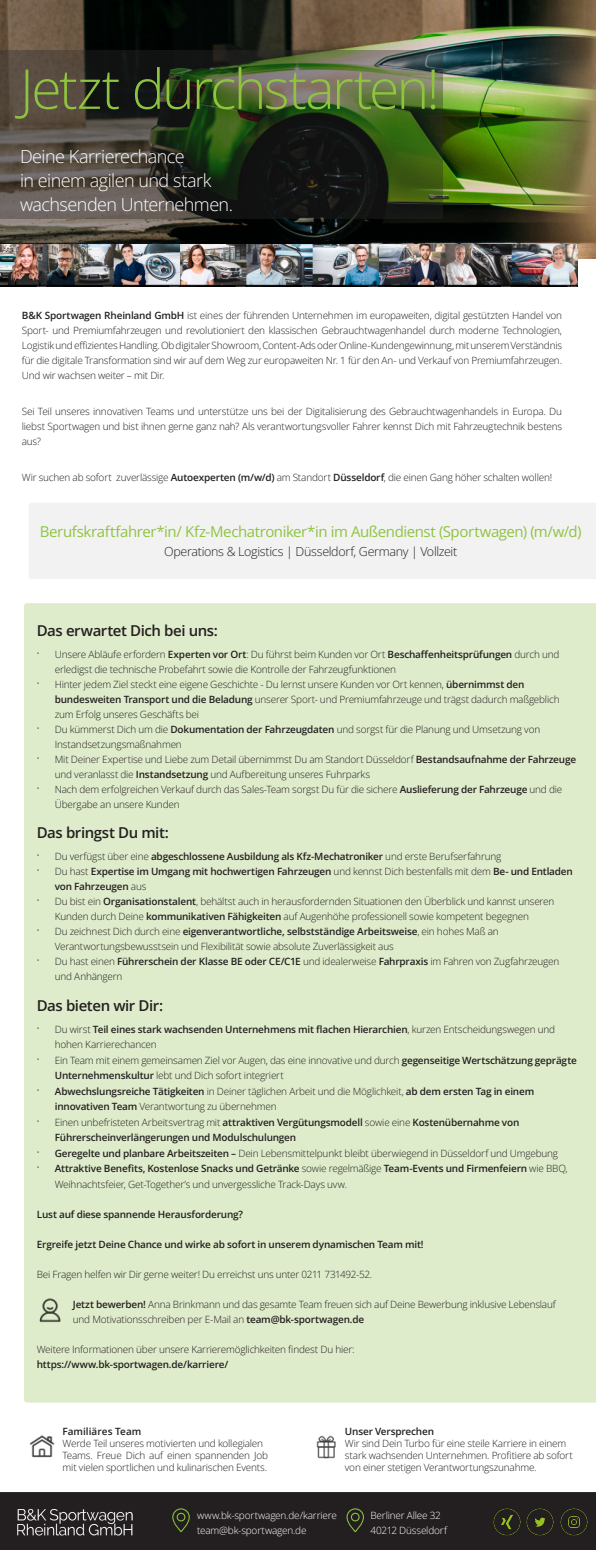
<style>
.page{position:relative;width:596px;height:1550px;background:#fff}
.page>*{position:absolute;margin:0;border:0;box-sizing:border-box;transform-origin:0 0}
.H5__Center{font:300 55px "Open Sans";letter-spacing:-.045em;color:#8ec43f}
.t1{font:300 18px "Open Sans";letter-spacing:-.03em;color:#fff}
.H5__Center-2{font:15px "Open Sans";letter-spacing:-.03em;color:#8ec43f}
.Body_Copy{font:600 15px "Open Sans";letter-spacing:-.03em;color:#231f20}
.H5__Center-3{font:300 12.5px "Open Sans";letter-spacing:-.025em;color:#231f20}
.Body_Copy-2{font:300 10px/15px "Open Sans";letter-spacing:-.02em;color:#231f20}
.Body_Copy-3{font:600 10px/15.5px "Open Sans";letter-spacing:-.02em;color:#231f20}
.Body_Copy-4{font:300 10px/15px "Open Sans";letter-spacing:-.015em;color:#fff}
.t2{font:10px "Open Sans";color:#231f20}
.Body_Copy-5{font:600 10px "Open Sans";color:#231f20}
.s1{font-weight:600}
.s2{font-weight:300}
</style>
<div class="page">
<div style="left:29px;top:503px;width:566px;height:76px;background:#f2f2f3"></div>
<div style="left:24px;top:603px;width:571px;height:800px;background:#dfeccb"></div>
<img style="left:0;top:0;width:595px;height:258px">
<img style="left:0;top:244px;width:577px;height:43px">
<svg style="left:0;top:50px;width:442px;height:168px;background:#3b412e"></svg>
<img style="left:29px;top:1435px;width:26px;height:23px">
<img style="left:316px;top:1435px;width:20px;height:24px">
<div style="left:0;top:1492px;width:595px;height:58px;background:#231f20"></div>
<img style="left:493px;top:1508px;width:27px;height:27px">
<img style="left:526px;top:1508px;width:27px;height:27px">
<img style="left:560px;top:1508px;width:27px;height:27px">
<img style="left:14px;top:1506px;width:123px;height:31px">
<img style="left:37px;top:1294px;width:26px;height:32px">
<p class="H5__Center" style="left:20px;top:51px;width:421px">Jetzt durchstarten!</p>
<h5 class="t1" style="left:20px;top:144px;width:166px">Deine Karrierechance</h5>
<h5 class="t1" style="left:20px;top:168px;width:193px">in einem agilen und stark</h5>
<h5 class="t1" style="left:20px;top:192px;width:214px">wachsenden Unternehmen.</h5>
<p class="Body_Copy-2" style="left:22px;top:307px;width:541px;text-align:justify"><span class="s1">B&amp;K Sportwagen Rheinland GmbH</span> ist eines der führenden Unternehmen im europaweiten, digital gestützten Handel von Sport- und Premiumfahrzeugen und revolutioniert den klassischen Gebrauchtwagenhandel durch moderne Technologien, Logistik und effizientes Handling. Ob digitaler Showroom, Content-Ads oder Online-Kundengewinnung, mit unserem Verständnis für die digitale Transformation sind wir auf dem Weg zur europaweiten Nr. 1 für den An- und Verkauf von Premiumfahrzeugen.<br>Und wir wachsen weiter – mit Dir.</p>
<p class="Body_Copy-2" style="left:22px;top:403px;width:541px;text-align:justify">Sei Teil unseres innovativen Teams und unterstütze uns bei der Digitalisierung des Gebrauchtwagenhandels in Europa. Du liebst Sportwagen und bist ihnen gerne ganz nah? Als verantwortungsvoller Fahrer kennst Dich mit Fahrzeugtechnik bestens aus?</p>
<p class="Body_Copy-2" style="left:22px;top:469px;width:531px">Wir suchen ab sofort zuverlässige <span class="s1">Autoexperten (m/w/d)</span> am Standort <span class="s1">Düsseldorf</span>, die einen Gang höher schalten wollen!</p>
<p class="H5__Center-2" style="left:40px;top:521px;width:543px">Berufskraftfahrer*in/ Kfz-Mechatroniker*in im Außendienst (Sportwagen) (m/w/d)</p>
<p class="H5__Center-3" style="left:164px;top:543px;width:294px">Operations &amp; Logistics | Düsseldorf, Germany | Vollzeit</p>
<p class="Body_Copy" style="left:37px;top:620px;width:182px">Das erwartet Dich bei uns:</p>
<p class="t2" style="left:37px;top:647px;width:4px">·</p>
<p class="Body_Copy-2" style="left:55px;top:646px;width:506px">Unsere Abläufe erfordern <span class="s1">Experten vor Ort</span>: Du führst beim Kunden vor Ort <span class="s1">Beschaffenheitsprüfungen</span> durch und erledigst die technische Probefahrt sowie die Kontrolle der Fahrzeugfunktionen</p>
<p class="t2" style="left:37px;top:677px;width:4px">·</p>
<p class="Body_Copy-2" style="left:55px;top:676px;width:506px">Hinter jedem Ziel steckt eine eigene Geschichte - Du lernst unsere Kunden vor Ort kennen, <span class="s1">übernimmst den bundesweiten Transport und die Beladung</span> unserer Sport- und Premiumfahrzeuge und trägst dadurch maßgeblich zum Erfolg unseres Geschäfts bei</p>
<p class="t2" style="left:37px;top:722px;width:4px">·</p>
<p class="Body_Copy-2" style="left:55px;top:721px;width:486px">Du kümmerst Dich um die <span class="s1">Dokumentation der Fahrzeugdaten</span> und sorgst für die Planung und Umsetzung von<br>Instandsetzungsmaßnahmen</p>
<p class="t2" style="left:37px;top:752px;width:4px">·</p>
<p class="Body_Copy-2" style="left:55px;top:751px;width:522px">Mit Deiner Expertise und Liebe zum Detail übernimmst Du am Standort Düsseldorf <span class="s1">Bestandsaufnahme der Fahrzeuge </span>und veranlasst die <span class="s1">Instandsetzung</span> und Aufbereitung unseres Fuhrparks</p>
<p class="t2" style="left:37px;top:782px;width:4px">·</p>
<p class="Body_Copy-2" style="left:55px;top:781px;width:508px;line-height:15.5px">Nach dem erfolgreichen Verkauf durch das Sales-Team sorgst Du für die sichere <span class="s1">Auslieferung der Fahrzeuge</span> und die<br>Übergabe an unsere Kunden</p>
<p class="Body_Copy" style="left:37px;top:822px;width:133px">Das bringst Du mit:</p>
<p class="t2" style="left:37px;top:850px;width:4px">·</p>
<p class="Body_Copy-3" style="left:55px;top:849px;width:448px"><span class="s2">Du verfügst über eine</span> abgeschlossene Ausbildung als Kfz-Mechatroniker <span class="s2">und erste Berufserfahrung</span></p>
<p class="t2" style="left:37px;top:865px;width:4px">·</p>
<p class="Body_Copy-3" style="left:55px;top:864px;width:519px;line-height:15px"><span class="s2">Du hast</span> Expertise im Umgang mit hochwertigen Fahrzeugen <span class="s2">und kennst Dich bestenfalls mit dem</span> Be- und Entladen von Fahrzeugen <span class="s2">aus</span></p>
<p class="t2" style="left:37px;top:895px;width:4px">·</p>
<p class="Body_Copy-2" style="left:55px;top:894px;width:500px">Du bist ein <span class="s1">Organisationstalent</span>, behältst auch in herausfordernden Situationen den Überblick und kannst unseren<br>Kunden durch Deine <span class="s1">kommunikativen Fähigkeiten</span> auf Augenhöhe professionell sowie kompetent begegnen</p>
<p class="t2" style="left:37px;top:925px;width:4px">·</p>
<p class="Body_Copy-2" style="left:55px;top:924px;width:445px">Du zeichnest Dich durch eine <span class="s1">eigenverantwortliche, selbstständige Arbeitsweise</span>, ein hohes Maß an<br>Verantwortungsbewusstsein und Flexibilität sowie absolute Zuverlässigkeit aus</p>
<p class="t2" style="left:37px;top:955px;width:4px">·</p>
<p class="Body_Copy-2" style="left:55px;top:954px;width:505px">Du hast einen <span class="s1">Führerschein der Klasse BE oder CE/C1E</span> und idealerweise <span class="s1">Fahrpraxis</span> im Fahren von Zugfahrzeugen und Anhängern</p>
<p class="Body_Copy" style="left:37px;top:995px;width:128px">Das bieten wir Dir:</p>
<p class="t2" style="left:37px;top:1022px;width:4px">·</p>
<p class="Body_Copy-3" style="left:55px;top:1021px;width:501px"><span class="s2">Du wirst</span> Teil eines stark wachsenden Unternehmens mit flachen Hierarchien<span class="s2">, kurzen Entscheidungswegen und hohen Karrierechancen</span></p>
<p class="t2" style="left:37px;top:1053px;width:4px">·</p>
<p class="Body_Copy-2" style="left:55px;top:1052px;width:523px;line-height:15.5px">Ein Team mit einem gemeinsamen Ziel vor Augen, das eine innovative und durch <span class="s1">gegenseitige Wertschätzung geprägte<br>Unternehmenskultur</span> lebt und Dich sofort integriert</p>
<p class="t2" style="left:37px;top:1084px;width:4px">·</p>
<p class="Body_Copy-2" style="left:55px;top:1083px;width:480px;line-height:15.5px"><span class="s1">Abwechslungsreiche Tätigkeiten</span> in Deiner täglichen Arbeit und die Möglichkeit, <span class="s1">ab dem ersten Tag in einem innovativen Team</span> Verantwortung zu übernehmen</p>
<p class="t2" style="left:37px;top:1115px;width:4px">·</p>
<p class="Body_Copy-3" style="left:55px;top:1114px;width:465px"><span class="s2">Einen unbefristeten Arbeitsvertrag mit</span> attraktiven Vergütungsmodell <span class="s2">sowie eine</span> Kostenübernahme von<br>Führerscheinverlängerungen und Modulschulungen</p>
<p class="t2" style="left:37px;top:1146px;width:4px">·</p>
<p class="Body_Copy-2" style="left:55px;top:1145px;width:504px"><span class="s1">Geregelte und planbare Arbeitszeiten –</span> Dein Lebensmittelpunkt bleibt überwiegend in Düsseldorf und Umgebung</p>
<p class="t2" style="left:37px;top:1162px;width:4px">·</p>
<p class="Body_Copy-2" style="left:55px;top:1161px;width:514px;line-height:15.5px"><span class="s1">Attraktive Benefits, Kostenlose Snacks und Getränke</span> sowie regelmäßige <span class="s1">Team-Events und Firmenfeiern</span> wie BBQ,<br>Weihnachtsfeier, Get-Together’s und unvergessliche Track-Days uvw.</p>
<p class="Body_Copy-3" style="left:37px;top:1206px;width:207px">Lust auf diese spannende Herausforderung?</p>
<p class="Body_Copy-3" style="left:37px;top:1236px;width:388px">Ergreife jetzt Deine Chance und wirke ab sofort in unserem dynamischen Team mit!</p>
<p class="Body_Copy-2" style="left:37px;top:1266px;width:336px">Bei Fragen helfen wir Dir gerne weiter! Du erreichst uns unter 0211 731492-52.</p>
<p class="Body_Copy-2" style="left:73px;top:1296px;width:484px"><span class="s1">Jetzt bewerben!</span> Anna Brinkmann und das gesamte Team freuen sich auf Deine Bewerbung inklusive Lebenslauf und Motivationsschreiben per E-Mail an <span class="s1">team@bk-sportwagen.de</span></p>
<p class="Body_Copy-2" style="left:37px;top:1341px;width:319px">Weitere Informationen über unsere Karrieremöglichkeiten findest Du hier:</p>
<p class="Body_Copy-3" style="left:37px;top:1356px;width:193px">https://www.bk-sportwagen.de/karriere/</p>
<p class="Body_Copy-5" style="left:63px;top:1424px;width:80px">Familiäres Team</p>
<p class="Body_Copy-2" style="left:63px;top:1435px;width:202px">Werde Teil unseres motivierten und kollegialen</p>
<p class="Body_Copy-2" style="left:63px;top:1449px;width:207px;line-height:12px">Teams. Freue Dich auf einen spannenden Job mit vielen sportlichen und kulinarischen Events.</p>
<p class="Body_Copy-4" style="left:197px;top:1507px;width:141px">www.bk-sportwagen.de/karriere team@bk-sportwagen.de</p>
<p class="Body_Copy-3" style="left:345px;top:1423px;width:91px">Unser Versprechen</p>
<p class="Body_Copy-2" style="left:345px;top:1437px;width:229px;line-height:12px">Wir sind Dein Turbo für eine steile Karriere in einem stark wachsenden Unternehmen. Profitiere ab sofort von einer stetigen Verantwortungszunahme.</p>
<p class="Body_Copy-4" style="left:370px;top:1507px;width:78px">Berliner Allee 32<br>40212 Düsseldorf</p>
</div>
